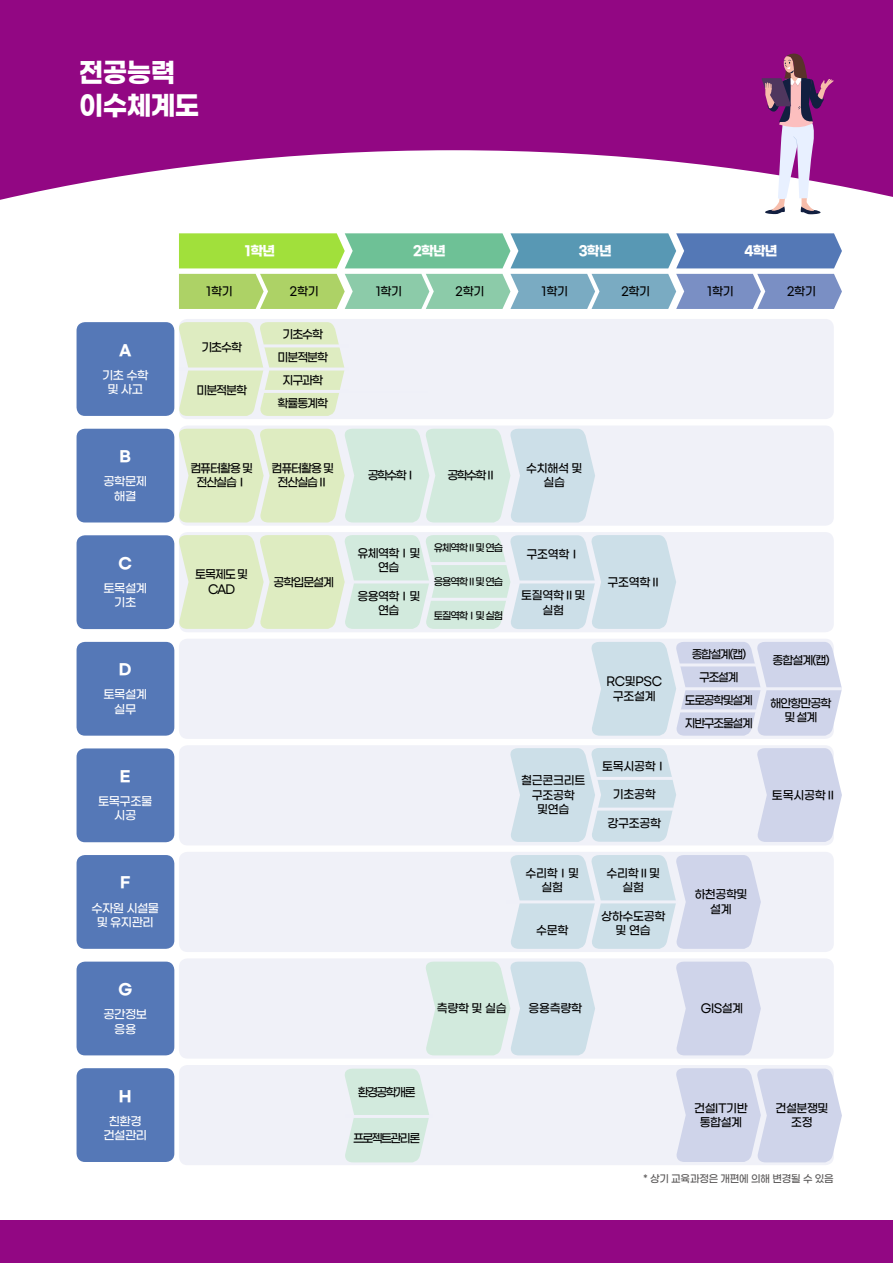
<style>
.page{position:relative;width:893px;height:1263px;background:#fff}
.page>*{position:absolute;margin:0;border:0;box-sizing:border-box;transform-origin:0 0}
.t1{font:700 27px/32.4px "Gmarket Sans";letter-spacing:-.025em;color:#fff;scale:.95 1}
.t2{font:700 15px "Gmarket Sans";color:#fff}
.t3{font:700 13.5px "Gmarket Sans";letter-spacing:-.05em;color:#fff}
.t4{font:500 12px/14.4px "Gmarket Sans";letter-spacing:-.04em;color:#000;text-align:center;scale:.95 1}
.t5{font:500 12px/14.4px "Gmarket Sans";letter-spacing:-.05em;color:#fff;text-align:center}
.t6{font:500 12px/14.4px "Gmarket Sans";letter-spacing:-.09em;color:#000;text-align:center;scale:.95 1}
.t7{font:500 12px/23px "Gmarket Sans";letter-spacing:-.11em;color:#000;text-align:center;scale:.93 1}
.t8{font:500 12px "Gmarket Sans";letter-spacing:-.14em;color:#000;scale:.95 1}
.t9{font:500 10.5px "Gmarket Sans";letter-spacing:-.11em;color:#000;scale:.93 1}
.t10{font:500 10.5px "Gmarket Sans";letter-spacing:-.025em;color:#595757;scale:.95 1}
</style>
<div class="page">
<div style="left:0;top:1220px;width:893px;height:43px;background:#920783"></div>
<svg style="left:1px;top:0;width:892px;height:200px;fill:#920783"></svg>
<svg style="left:0;top:0;width:1px;height:200px"></svg>
<svg style="left:179px;top:274px;width:663px;height:35px;background:#93baab"></svg>
<svg style="left:179px;top:233px;width:663px;height:35px;background:#76b094"></svg>
<div style="left:77px;top:322px;width:97px;height:94px;background:#5578b7;border-radius:9px"></div>
<div style="left:77px;top:429px;width:97px;height:93px;background:#5578b7;border-radius:9px"></div>
<div style="left:77px;top:535px;width:97px;height:94px;background:#5578b7;border-radius:9px"></div>
<div style="left:77px;top:748px;width:97px;height:94px;background:#5578b7;border-radius:9px"></div>
<div style="left:77px;top:642px;width:97px;height:94px;background:#5578b7;border-radius:9px"></div>
<div style="left:77px;top:855px;width:97px;height:94px;background:#5578b7;border-radius:9px"></div>
<div style="left:77px;top:961px;width:97px;height:94px;background:#5578b7;border-radius:9px"></div>
<div style="left:77px;top:1068px;width:97px;height:94px;background:#5578b7;border-radius:9px"></div>
<div style="left:179px;top:319px;width:655px;height:100px;background:#f0f1f8;border-radius:9px"></div>
<div style="left:179px;top:425px;width:655px;height:101px;background:#f0f1f8;border-radius:9px"></div>
<div style="left:179px;top:532px;width:655px;height:100px;background:#f0f1f8;border-radius:9px"></div>
<div style="left:179px;top:745px;width:655px;height:100px;background:#f0f1f8;border-radius:9px"></div>
<div style="left:179px;top:639px;width:655px;height:100px;background:#f0f1f8;border-radius:9px"></div>
<div style="left:179px;top:852px;width:655px;height:100px;background:#f0f1f8;border-radius:9px"></div>
<div style="left:179px;top:958px;width:655px;height:100px;background:#f0f1f8;border-radius:9px"></div>
<div style="left:179px;top:1065px;width:655px;height:100px;background:#f0f1f8;border-radius:9px"></div>
<svg style="left:345px;top:1069px;width:84px;height:93px;background:#d5eae0"></svg>
<svg style="left:426px;top:961px;width:169px;height:94px;background:#d3e6e5"></svg>
<svg style="left:757px;top:748px;width:85px;height:94px;background:#d4d8ec"></svg>
<svg style="left:676px;top:961px;width:85px;height:94px;background:#d3d7eb"></svg>
<svg style="left:676px;top:1068px;width:166px;height:94px;background:#d2d7eb"></svg>
<svg style="left:179px;top:322px;width:165px;height:94px;background:#dfecc6"></svg>
<svg style="left:179px;top:429px;width:416px;height:93px;background:#d8e9d7"></svg>
<svg style="left:510px;top:855px;width:251px;height:94px;background:#d0ddea"></svg>
<svg style="left:591px;top:642px;width:251px;height:94px;background:#d2dbeb"></svg>
<svg style="left:179px;top:535px;width:497px;height:94px;background:#d6e8da"></svg>
<svg style="left:510px;top:748px;width:166px;height:94px;background:#cfe0e9"></svg>
<hr style="left:506px;top:900px;width:171px;height:3px;background:#eff0f8">
<hr style="left:345px;top:580px;width:88px;height:3px;background:#eff0f8">
<hr style="left:513px;top:580px;width:85px;height:3px;background:#eff0f8">
<hr style="left:427px;top:562px;width:81px;height:3px;background:#eff0f8">
<hr style="left:427px;top:598px;width:81px;height:3px;background:#eff0f8">
<hr style="left:345px;top:1115px;width:88px;height:3px;background:#eff0f8">
<hr style="left:679px;top:687px;width:163px;height:3px;background:#eff0f8">
<hr style="left:679px;top:663px;width:78px;height:3px;background:#eff0f8">
<hr style="left:679px;top:709px;width:78px;height:3px;background:#eff0f8">
<hr style="left:595px;top:777px;width:78px;height:3px;background:#eff0f8">
<hr style="left:595px;top:808px;width:78px;height:3px;background:#eff0f8">
<hr style="left:179px;top:367px;width:169px;height:3px;background:#eff0f8">
<hr style="left:260px;top:344px;width:88px;height:3px;background:#eff0f8">
<hr style="left:260px;top:390px;width:88px;height:3px;background:#eff0f8">
<svg style="left:761px;top:51px;width:73px;height:163px"></svg>
<h1 class="t1" style="left:79px;top:58px;width:129px">전공능력 이수체계도</h1>
<p class="t3" style="left:245px;top:243px;width:32px">1학년</p>
<p class="t3" style="left:413px;top:243px;width:34px">2학년</p>
<p class="t3" style="left:579px;top:243px;width:35px">3학년</p>
<p class="t3" style="left:744px;top:243px;width:35px">4학년</p>
<p class="t4" style="left:206px;top:285px;width:29px">1학기</p>
<p class="t4" style="left:290px;top:285px;width:32px">2학기</p>
<p class="t4" style="left:376px;top:285px;width:29px">1학기</p>
<p class="t4" style="left:456px;top:285px;width:32px">2학기</p>
<p class="t4" style="left:541px;top:285px;width:29px">1학기</p>
<p class="t4" style="left:621px;top:285px;width:32px">2학기</p>
<p class="t4" style="left:707px;top:285px;width:29px">1학기</p>
<p class="t4" style="left:787px;top:285px;width:32px">2학기</p>
<p class="t2" style="left:119px;top:342px;width:14px">A</p>
<p class="t5" style="left:102px;top:368px;width:48px">기초 수학 및 사고</p>
<p class="t2" style="left:120px;top:448px;width:13px">B</p>
<p class="t5" style="left:104px;top:475px;width:45px">공학문제 해결</p>
<p class="t2" style="left:119px;top:555px;width:15px">C</p>
<p class="t5" style="left:104px;top:582px;width:45px">토목설계 기초</p>
<p class="t2" style="left:119px;top:661px;width:14px">D</p>
<p class="t5" style="left:104px;top:688px;width:45px">토목설계 실무</p>
<p class="t2" style="left:120px;top:768px;width:12px">E</p>
<p class="t5" style="left:98px;top:795px;width:56px">토목구조물 시공</p>
<p class="t2" style="left:120px;top:874px;width:12px">F</p>
<p class="t5" style="left:91px;top:901px;width:69px">수자원 시설물 및 유지관리</p>
<p class="t2" style="left:118px;top:981px;width:15px">G</p>
<p class="t5" style="left:104px;top:1008px;width:45px">공간정보 응용</p>
<p class="t2" style="left:119px;top:1087px;width:14px">H</p>
<p class="t5" style="left:104px;top:1114px;width:45px">친환경 건설관리</p>
<p class="t4" style="left:201px;top:341px;width:44px">기초수학</p>
<p class="t4" style="left:196px;top:384px;width:55px">미분적분학</p>
<p class="t6" style="left:277px;top:324px;width:55px;line-height:23px">기초수학 미분적분학 지구과학 확률통계학</p>
<p class="t6" style="left:190px;top:462px;width:68px">컴퓨터활용 및 전산실습Ⅰ</p>
<p class="t6" style="left:271px;top:462px;width:68px">컴퓨터활용 및 전산실습Ⅱ</p>
<p class="t4" style="left:195px;top:568px;width:57px">토목제도 및<br>CAD</p>
<p class="t4" style="left:274px;top:575px;width:65px">공학입문설계</p>
<p class="t4" style="left:368px;top:469px;width:52px">공학수학Ⅰ</p>
<p class="t4" style="left:448px;top:469px;width:53px">공학수학Ⅱ</p>
<p class="t4" style="left:526px;top:462px;width:61px">수치해석 및 실습</p>
<p class="t4" style="left:357px;top:546px;width:68px">유체역학Ⅰ및 연습</p>
<p class="t4" style="left:357px;top:590px;width:68px">응용역학Ⅰ및 연습</p>
<p class="t9" style="left:434px;top:542px;width:76px">유체역학Ⅱ및 연습</p>
<p class="t9" style="left:434px;top:576px;width:76px">응용역학Ⅱ및 연습</p>
<p class="t9" style="left:434px;top:610px;width:76px">토질역학Ⅰ및 실험</p>
<p class="t4" style="left:526px;top:548px;width:58px">구조역학Ⅰ</p>
<p class="t4" style="left:521px;top:589px;width:69px">토질역학Ⅱ및 실험</p>
<p class="t4" style="left:607px;top:575px;width:58px">구조역학Ⅱ</p>
<p class="t4" style="left:606px;top:675px;width:60px">RC및PSC 구조설계</p>
<p class="t4" style="left:521px;top:774px;width:69px">철근콘크리트 구조공학 및연습</p>
<p class="t4" style="left:525px;top:866px;width:58px">수리학Ⅰ및 실험</p>
<p class="t4" style="left:536px;top:924px;width:36px">수문학</p>
<p class="t4" style="left:602px;top:759px;width:69px">토목시공학Ⅰ</p>
<p class="t4" style="left:613px;top:788px;width:47px">기초공학</p>
<p class="t4" style="left:607px;top:817px;width:58px">강구조공학</p>
<p class="t4" style="left:606px;top:866px;width:58px">수리학Ⅱ및 실험</p>
<p class="t4" style="left:601px;top:910px;width:69px">상하수도공학 및 연습</p>
<p class="t7" style="left:685px;top:643px;width:74px">종합설계(캡) 구조설계 도로공학및설계 지반구조물설계</p>
<p class="t4" style="left:773px;top:653px;width:61px">종합설계(캡)</p>
<p class="t6" style="left:771px;top:696px;width:65px">해안항만공학 및 설계</p>
<p class="t4" style="left:772px;top:788px;width:69px">토목시공학Ⅱ</p>
<p class="t4" style="left:694px;top:888px;width:57px">하천공학및 설계</p>
<p class="t4" style="left:437px;top:1002px;width:75px">측량학 및 실습</p>
<p class="t4" style="left:528px;top:1002px;width:58px">응용측량학</p>
<p class="t4" style="left:701px;top:1002px;width:46px">GIS설계</p>
<p class="t4" style="left:358px;top:1086px;width:62px">환경공학개론</p>
<p class="t8" style="left:353px;top:1132px;width:72px">프로젝트관리론</p>
<p class="t4" style="left:694px;top:1101px;width:58px">건설IT기반 통합설계</p>
<p class="t4" style="left:775px;top:1102px;width:57px">건설분쟁및 조정</p>
<p class="t10" style="left:644px;top:1173px;width:202px">* 상기 교육과정은 개편에 의해 변경될 수 있음</p>
</div>
